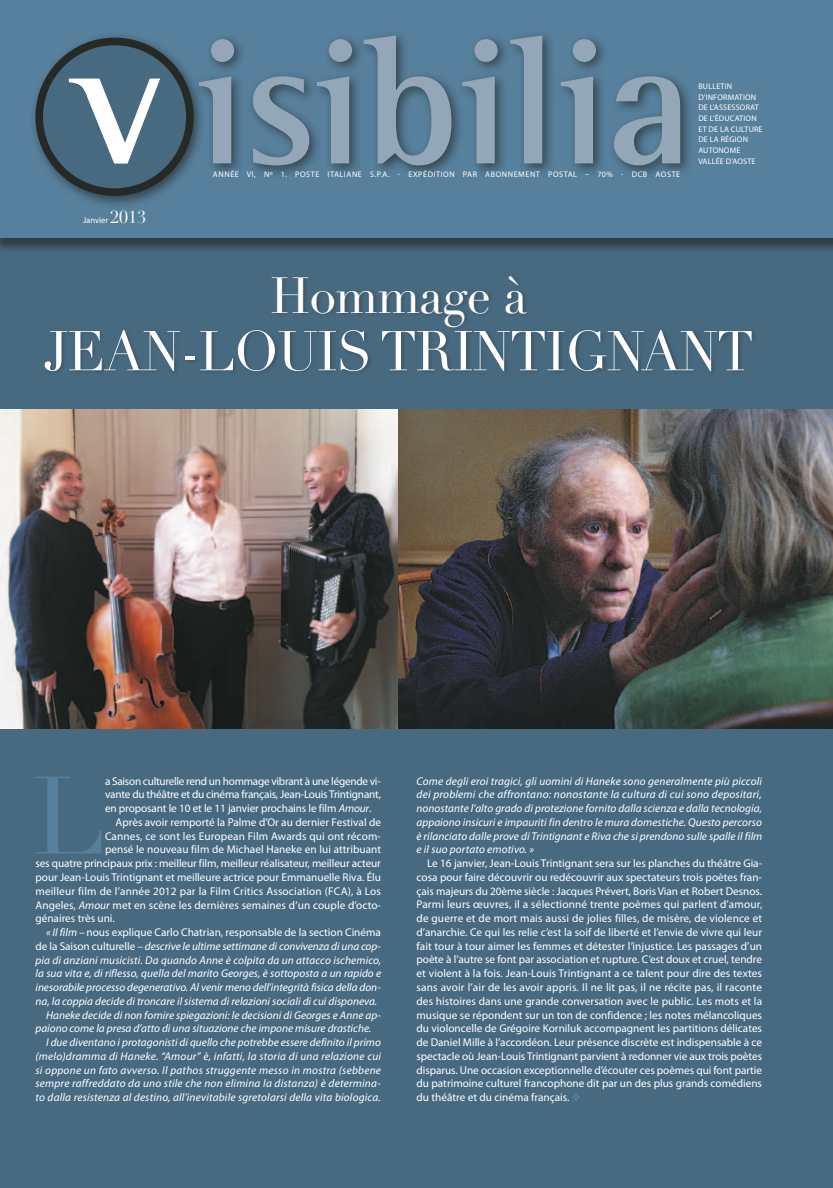
<style>
.page{position:relative;width:833px;height:1188px;background:#fff}
.page>*{position:absolute;margin:0;border:0;box-sizing:border-box;transform-origin:0 0}
.t1{font:107.75px "Didot LT Std";color:#57809c}
.t2{font:55px "Didot LT Std";letter-spacing:-.02em;color:#fff}
.t3{font:50px "Didot LT Std";color:#fff}
.t4{font:11.25px/13.8px "Myriad Pro";color:#fff;text-align:justify}
.t5{font:italic 11.25px/13.8px "Myriad Pro";letter-spacing:.005em;color:#fff;text-align:justify}
.t6{font:11.25px "Myriad Pro";letter-spacing:-.02em;color:#fff}
.t7{font:11.25px "Myriad Pro";letter-spacing:-.025em;color:#fff}
.t8{font:8.62px "Myriad Pro";color:#fff}
.t9{font:8.12px/10.6px "Myriad Pro";letter-spacing:.02em;color:#fff}
.t10{font:8.12px "Myriad Pro";letter-spacing:.07em;color:#fff}
.s1{font-family:"Didot LT Std";font-size:17.25px}
.s2{font-style:italic}
.s3{font-style:normal}
.s4{color:#57809c}
</style>
<div class="page">
<div style="left:0;top:254px;width:833px;height:933px;background:#486a80"></div>
<div style="left:0;top:0;width:833px;height:254px;background:#252a27;opacity:.7"></div>
<div style="left:0;top:0;width:833px;height:237px;background:#57809c"></div>
<div style="left:29px;top:30px;width:664px;height:179px;background:#252a27;opacity:.7"></div>
<div style="left:39px;top:41px;width:151px;height:151px;background:#486a80;border-radius:50%"></div>
<div style="left:35px;top:38px;width:159px;height:158px;border:8px solid #252a27;border-radius:50%"></div>
<svg style="left:69px;top:79px;width:91px;height:84px"></svg>
<svg style="left:199px;top:35px;width:481px;height:130px"></svg>
<div style="left:43px;top:274px;width:714px;height:102px;background:#252a27;opacity:.35"></div>
<img style="left:0;top:409px;width:833px;height:319px">
<p class="t8" style="left:83px;top:216px;width:64px">Janvier <span class="s1">2013</span></p>
<p class="t10" style="left:213px;top:170px;width:469px">Année VI, Nº 1. Poste Italiane S.p.A. - Expédition par abonnement postal – 70% - DCB Aoste</p>
<p class="t9" style="left:698px;top:81px;width:66px">Bulletin d’information de l’assessorat de l’éducation et de la culture de la Région autonome<br>Vallée d’Aoste</p>
<h3 class="t3" style="left:270px;top:265px;width:258px">HOMMAGE À</h3>
<h2 class="t2" style="left:44px;top:318px;width:692px">JEAN-LOUIS TRINTIGNANT</h2>
<h1 class="t1" style="left:32px;top:751px;width:75px">L</h1>
<p class="t7" style="left:105px;top:774px;width:277px">a Saison culturelle rend un hommage vibrant à une légende vi-</p>
<p class="t6" style="left:105px;top:788px;width:277px">vante du théâtre et du cinéma français, Jean-Louis Trintignant,</p>
<p class="t4" style="left:105px;top:801px;width:268px">en proposant le 10 et le 11 janvier prochains le film <span class="s2">Amour</span>.</p>
<p class="t4" style="left:116px;top:815px;width:267px">Après avoir remporté la Palme d’Or au dernier Festival de</p>
<p class="t4" style="left:105px;top:829px;width:277px">Cannes, ce sont les European Film Awards qui ont récom-</p>
<p class="t4" style="left:105px;top:842px;width:278px">pensé le nouveau film de Michael Haneke en lui attribuant</p>
<p class="t4" style="left:35px;top:856px;width:347px">ses quatre principaux prix : meilleur film, meilleur réalisateur, meilleur acteur</p>
<p class="t4" style="left:35px;top:870px;width:347px">pour Jean-Louis Trintignant et meilleure actrice pour Emmanuelle Riva. Élu</p>
<p class="t4" style="left:35px;top:884px;width:347px">meilleur film de l’année 2012 par la Film Critics Association (FCA), à Los</p>
<p class="t4" style="left:35px;top:897px;width:347px">Angeles, <span class="s2">Amour</span> met en scène les dernières semaines d’un couple d’octo-</p>
<p class="t4" style="left:35px;top:911px;width:81px">génaires très uni.</p>
<p class="t4" style="left:46px;top:925px;width:336px"><span class="s2">« Il film –</span> nous explique Carlo Chatrian, responsable de la section Cinéma</p>
<p class="t5" style="left:35px;top:939px;width:347px"><span class="s3">de la Saison culturelle</span> – descrive le ultime settimane di convivenza di una cop-</p>
<p class="t5" style="left:35px;top:952px;width:347px">pia di anziani musicisti. Da quando Anne è colpita da un attacco ischemico,</p>
<p class="t5" style="left:35px;top:966px;width:347px">la sua vita e, di riflesso, quella del marito Georges, è sottoposta a un rapido e</p>
<p class="t5" style="left:35px;top:980px;width:347px">inesorabile processo degenerativo. Al venir meno dell’integrità fisica della don-</p>
<p class="t5" style="left:35px;top:994px;width:343px">na, la coppia decide di troncare il sistema di relazioni sociali di cui disponeva.</p>
<p class="t5" style="left:46px;top:1007px;width:336px">Haneke decide di non fornire spiegazioni: le decisioni di Georges e Anne ap-</p>
<p class="t5" style="left:35px;top:1021px;width:337px">paiono come la presa d’atto di una situazione che impone misure drastiche.</p>
<p class="t5" style="left:46px;top:1035px;width:336px">I due diventano i protagonisti di quello che potrebbe essere definito il primo</p>
<p class="t5" style="left:35px;top:1049px;width:347px">(melo)dramma di Haneke. “Amour” è, infatti, la storia di una relazione cui</p>
<p class="t5" style="left:35px;top:1062px;width:347px">si oppone un fato avverso. Il pathos struggente messo in mostra (sebbene</p>
<p class="t5" style="left:35px;top:1076px;width:347px">sempre raffreddato da uno stile che non elimina la distanza) è determina-</p>
<p class="t5" style="left:35px;top:1090px;width:347px">to dalla resistenza al destino, all’inevitabile sgretolarsi della vita biologica.</p>
<p class="t5" style="left:416px;top:774px;width:347px">Come degli eroi tragici, gli uomini di Haneke sono generalmente più piccoli dei problemi che affrontano: nonostante la cultura di cui sono depositari, nonostante l’alto grado di protezione fornito dalla scienza e dalla tecnologia, appaiono insicuri e impauriti fin dentro le mura domestiche. Questo percorso è rilanciato dalle prove di Trintignant e Riva che si prendono sulle spalle il film e il suo portato emotivo. »</p>
<p class="t4" style="left:416px;top:856px;width:347px;text-indent:11px">Le 16 janvier, Jean-Louis Trintignant sera sur les planches du théâtre Gia&shy;cosa pour faire découvrir ou redécouvrir aux spectateurs trois poètes fran&shy;çais majeurs du 20ème siècle : Jacques Prévert, Boris Vian et Robert Desnos.<br>Parmi leurs œuvres, il a sélectionné trente poèmes qui parlent d’amour, de guerre et de mort mais aussi de jolies filles, de misère, de violence et d’anarchie. Ce qui les relie c’est la soif de liberté et l’envie de vivre qui leur fait tour à tour aimer les femmes et détester l’injustice. Les passages d’un poète à l’autre se font par association et rupture. C’est doux et cruel, tendre et violent à la fois. Jean-Louis Trintignant a ce talent pour dire des textes sans avoir l’air de les avoir appris. I l ne lit pas, il ne récite pas, il raconte des histoires dans une grande conversation avec le public. Les mots et la musique se répondent sur un ton de confidence ; les notes mélancoliques du violoncelle de Grégoire Korniluk accompagnent les partitions délicates de Daniel Mille à l’accordéon. Leur présence discrète est indispensable à ce spectacle où Jean-Louis Trintignant parvient à redonner vie aux trois poètes disparus. Une occasion exceptionnelle d’écouter ces poèmes qui font partie du patrimoine culturel francophone dit par un des plus grands comédiens du théâtre et du cinéma français. <span class="s4">❖</span></p>
</div>
